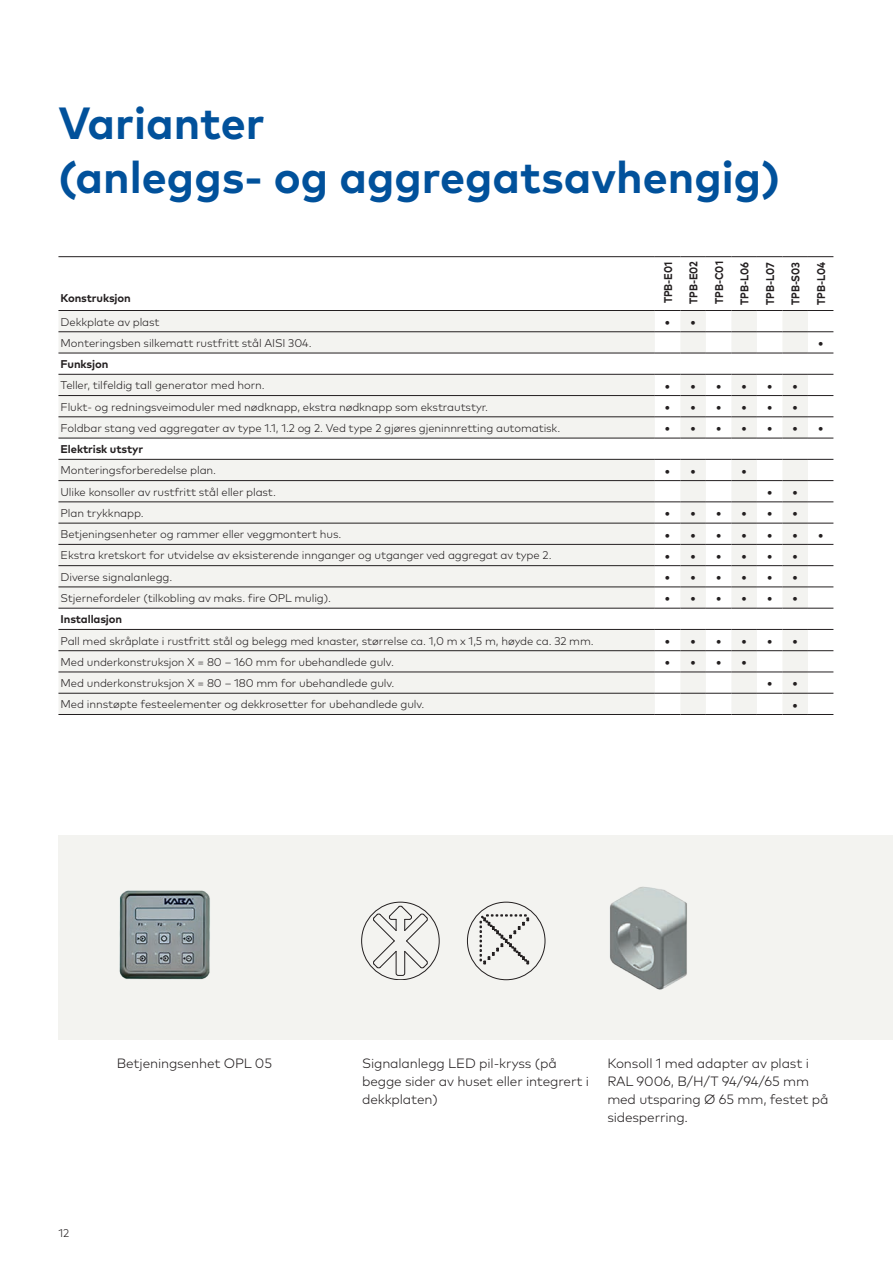
<style>
.page{position:relative;width:893px;height:1263px;background:#fff}
.page>*{position:absolute;margin:0;border:0;box-sizing:border-box;transform-origin:0 0}
.t1{font:700 45px/54px "Mark Pro";color:#01519b}
.t2{font:300 13.5px/18px "Mark Pro";letter-spacing:-.01em;color:#231f20}
.t3{font:700 12px "Mark Pro";color:#231f20}
.t4{font:300 11.25px "Mark Pro";letter-spacing:-.01em;color:#231f20}
.t5{font:700 11.25px "Mark Pro";letter-spacing:-.01em;color:#231f20;scale:.9 1}
.t6{font:700 11.25px "Mark Pro";letter-spacing:-.01em;color:#231f20}
</style>
<div class="page">
<div style="left:58px;top:835px;width:835px;height:204px;background:#f3f3f0"></div>
<img style="left:119px;top:890px;width:91px;height:90px">
<div style="left:361px;top:902px;width:78px;height:78px;border:1px solid #231f20;border-radius:50%"></div>
<svg style="left:373px;top:906px;width:55px;height:70px"></svg>
<div style="left:467px;top:902px;width:78px;height:78px;border:1px solid #231f20;border-radius:50%"></div>
<svg style="left:480px;top:914px;width:49px;height:50px"></svg>
<img style="left:610px;top:886px;width:77px;height:104px">
<svg style="left:58px;top:311px;width:750px;height:403px;fill:#f3f3f0"></svg>
<hr style="left:58px;top:256px;width:597px;height:1px;background:#231f20">
<svg style="left:655px;top:256px;width:178px;height:1px"></svg>
<hr style="left:58px;top:331px;width:597px;height:1px;background:#231f20">
<svg style="left:655px;top:331px;width:178px;height:1px"></svg>
<hr style="left:58px;top:353px;width:597px;height:1px;background:#231f20">
<svg style="left:655px;top:353px;width:178px;height:1px"></svg>
<hr style="left:58px;top:374px;width:597px;height:1px;background:#231f20">
<svg style="left:655px;top:374px;width:178px;height:1px"></svg>
<hr style="left:58px;top:395px;width:597px;height:1px;background:#231f20">
<svg style="left:655px;top:395px;width:178px;height:1px"></svg>
<hr style="left:58px;top:417px;width:597px;height:1px;background:#231f20">
<svg style="left:655px;top:417px;width:178px;height:1px"></svg>
<hr style="left:58px;top:438px;width:597px;height:1px;background:#231f20">
<svg style="left:655px;top:438px;width:178px;height:1px"></svg>
<hr style="left:58px;top:459px;width:597px;height:1px;background:#231f20">
<svg style="left:655px;top:459px;width:178px;height:1px"></svg>
<hr style="left:58px;top:480px;width:597px;height:1px;background:#231f20">
<svg style="left:655px;top:480px;width:178px;height:1px"></svg>
<hr style="left:58px;top:502px;width:597px;height:1px;background:#231f20">
<svg style="left:655px;top:502px;width:178px;height:1px"></svg>
<hr style="left:58px;top:523px;width:597px;height:1px;background:#231f20">
<svg style="left:655px;top:523px;width:178px;height:1px"></svg>
<hr style="left:58px;top:544px;width:597px;height:1px;background:#231f20">
<svg style="left:655px;top:544px;width:178px;height:1px"></svg>
<hr style="left:58px;top:565px;width:597px;height:1px;background:#231f20">
<svg style="left:655px;top:565px;width:178px;height:1px"></svg>
<hr style="left:58px;top:587px;width:597px;height:1px;background:#231f20">
<svg style="left:655px;top:587px;width:178px;height:1px"></svg>
<hr style="left:58px;top:608px;width:597px;height:1px;background:#231f20">
<svg style="left:655px;top:608px;width:178px;height:1px"></svg>
<hr style="left:58px;top:629px;width:597px;height:1px;background:#231f20">
<svg style="left:655px;top:629px;width:178px;height:1px"></svg>
<hr style="left:58px;top:650px;width:597px;height:1px;background:#231f20">
<svg style="left:655px;top:650px;width:178px;height:1px"></svg>
<hr style="left:58px;top:672px;width:597px;height:1px;background:#231f20">
<svg style="left:655px;top:672px;width:178px;height:1px"></svg>
<hr style="left:58px;top:693px;width:597px;height:1px;background:#231f20">
<svg style="left:655px;top:693px;width:178px;height:1px"></svg>
<hr style="left:58px;top:714px;width:597px;height:1px;background:#231f20">
<hr style="left:58px;top:310px;width:597px;height:1px;background:#231f20">
<svg style="left:655px;top:310px;width:178px;height:1px"></svg>
<svg style="left:655px;top:714px;width:178px;height:1px"></svg>
<h1 class="t1" style="left:58px;top:93px;width:723px">Varianter<br>(anleggs- og aggregatsavhengig)</h1>
<p class="t6" style="left:61px;top:289px;width:72px">Konstruksjon</p>
<p class="t5" style="left:659px;top:303px;width:47px;rotate:-90deg">TPB-E01</p>
<p class="t5" style="left:685px;top:304px;width:49px;rotate:-90deg">TPB-E02</p>
<p class="t5" style="left:711px;top:304px;width:48px;rotate:-90deg">TPB-C01</p>
<p class="t5" style="left:736px;top:305px;width:49px;rotate:-90deg">TPB-L06</p>
<p class="t5" style="left:762px;top:305px;width:48px;rotate:-90deg">TPB-L07</p>
<p class="t5" style="left:787px;top:305px;width:49px;rotate:-90deg">TPB-S03</p>
<p class="t5" style="left:813px;top:305px;width:49px;rotate:-90deg">TPB-L04</p>
<p class="t4" style="left:61px;top:313px;width:101px">Dekkplate av plast</p>
<p class="t3" style="left:665px;top:312px;width:32px">• •</p>
<p class="t4" style="left:61px;top:334px;width:253px">Monteringsben silkematt rustfritt stål AISI 304.</p>
<p class="t3" style="left:818px;top:334px;width:7px">•</p>
<p class="t6" style="left:61px;top:356px;width:49px">Funksjon</p>
<p class="t4" style="left:61px;top:377px;width:206px">Teller, tilfeldig tall generator med horn.</p>
<p class="t3" style="left:665px;top:376px;width:32px">• •</p>
<p class="t3" style="left:716px;top:376px;width:32px">• •</p>
<p class="t3" style="left:767px;top:376px;width:32px">• •</p>
<p class="t4" style="left:61px;top:398px;width:429px">Flukt- og redningsveimoduler med nødknapp, ekstra nødknapp som ekstrautstyr.</p>
<p class="t3" style="left:665px;top:398px;width:32px">• •</p>
<p class="t3" style="left:716px;top:398px;width:32px">• •</p>
<p class="t3" style="left:767px;top:398px;width:32px">• •</p>
<p class="t4" style="left:61px;top:419px;width:501px">Foldbar stang ved aggregater av type 1.1, 1.2 og 2. Ved type 2 gjøres gjeninnretting automatisk.</p>
<p class="t3" style="left:665px;top:419px;width:32px">• •</p>
<p class="t3" style="left:716px;top:419px;width:32px">• •</p>
<p class="t3" style="left:767px;top:419px;width:32px">• •</p>
<p class="t3" style="left:818px;top:419px;width:7px">•</p>
<p class="t6" style="left:61px;top:441px;width:84px">Elektrisk utstyr</p>
<p class="t4" style="left:61px;top:462px;width:157px">Monteringsforberedelse plan.</p>
<p class="t3" style="left:665px;top:461px;width:32px">• •</p>
<p class="t3" style="left:741px;top:461px;width:7px">•</p>
<p class="t4" style="left:61px;top:483px;width:217px">Ulike konsoller av rustfritt stål eller plast.</p>
<p class="t3" style="left:767px;top:483px;width:32px">• •</p>
<p class="t4" style="left:61px;top:504px;width:85px">Plan trykknapp.</p>
<p class="t3" style="left:665px;top:504px;width:32px">• •</p>
<p class="t3" style="left:716px;top:504px;width:32px">• •</p>
<p class="t3" style="left:767px;top:504px;width:32px">• •</p>
<p class="t4" style="left:61px;top:526px;width:282px">Betjeningsenheter og rammer eller veggmontert hus.</p>
<p class="t3" style="left:665px;top:525px;width:32px">• •</p>
<p class="t3" style="left:716px;top:525px;width:32px">• •</p>
<p class="t3" style="left:767px;top:525px;width:32px">• •</p>
<p class="t3" style="left:818px;top:525px;width:7px">•</p>
<p class="t4" style="left:61px;top:547px;width:493px">Ekstra kretskort for utvidelse av eksisterende innganger og utganger ved aggregat av type 2.</p>
<p class="t3" style="left:665px;top:546px;width:32px">• •</p>
<p class="t3" style="left:716px;top:546px;width:32px">• •</p>
<p class="t3" style="left:767px;top:546px;width:32px">• •</p>
<p class="t4" style="left:61px;top:568px;width:113px">Diverse signalanlegg.</p>
<p class="t3" style="left:665px;top:568px;width:32px">• •</p>
<p class="t3" style="left:716px;top:568px;width:32px">• •</p>
<p class="t3" style="left:767px;top:568px;width:32px">• •</p>
<p class="t4" style="left:61px;top:590px;width:272px">Stjernefordeler (tilkobling av maks. fire OPL mulig).</p>
<p class="t3" style="left:665px;top:589px;width:32px">• •</p>
<p class="t3" style="left:716px;top:589px;width:32px">• •</p>
<p class="t3" style="left:767px;top:589px;width:32px">• •</p>
<p class="t6" style="left:61px;top:611px;width:63px">Installasjon</p>
<p class="t4" style="left:61px;top:632px;width:535px">Pall med skråplate i rustfritt stål og belegg med knaster, størrelse ca. 1,0 m x 1,5 m, høyde ca. 32 mm.</p>
<p class="t3" style="left:665px;top:631px;width:32px">• •</p>
<p class="t3" style="left:716px;top:631px;width:32px">• •</p>
<p class="t3" style="left:767px;top:631px;width:32px">• •</p>
<p class="t4" style="left:61px;top:653px;width:335px">Med underkonstruksjon X = 80 – 160 mm for ubehandlede gulv.</p>
<p class="t3" style="left:665px;top:653px;width:32px">• •</p>
<p class="t3" style="left:716px;top:653px;width:32px">• •</p>
<p class="t4" style="left:61px;top:675px;width:335px">Med underkonstruksjon X = 80 – 180 mm for ubehandlede gulv.</p>
<p class="t3" style="left:767px;top:674px;width:32px">• •</p>
<p class="t4" style="left:61px;top:696px;width:365px">Med innstøpte festeelementer og dekkrosetter for ubehandlede gulv.</p>
<p class="t3" style="left:792px;top:695px;width:7px">•</p>
<p class="t4" style="left:58px;top:1224px;width:12px">12</p>
<p class="t2" style="left:117px;top:1053px;width:157px">Betjeningsenhet OPL 05</p>
<p class="t2" style="left:362px;top:1053px;width:228px">Signalanlegg LED pil-kryss (på begge sider av huset eller integrert i dekkplaten)</p>
<p class="t2" style="left:607px;top:1053px;width:223px">Konsoll 1 med adapter av plast i<br>RAL 9006, B/H/T 94/94/65 mm med utsparing Ø 65 mm, festet på sidesperring.</p>
</div>
